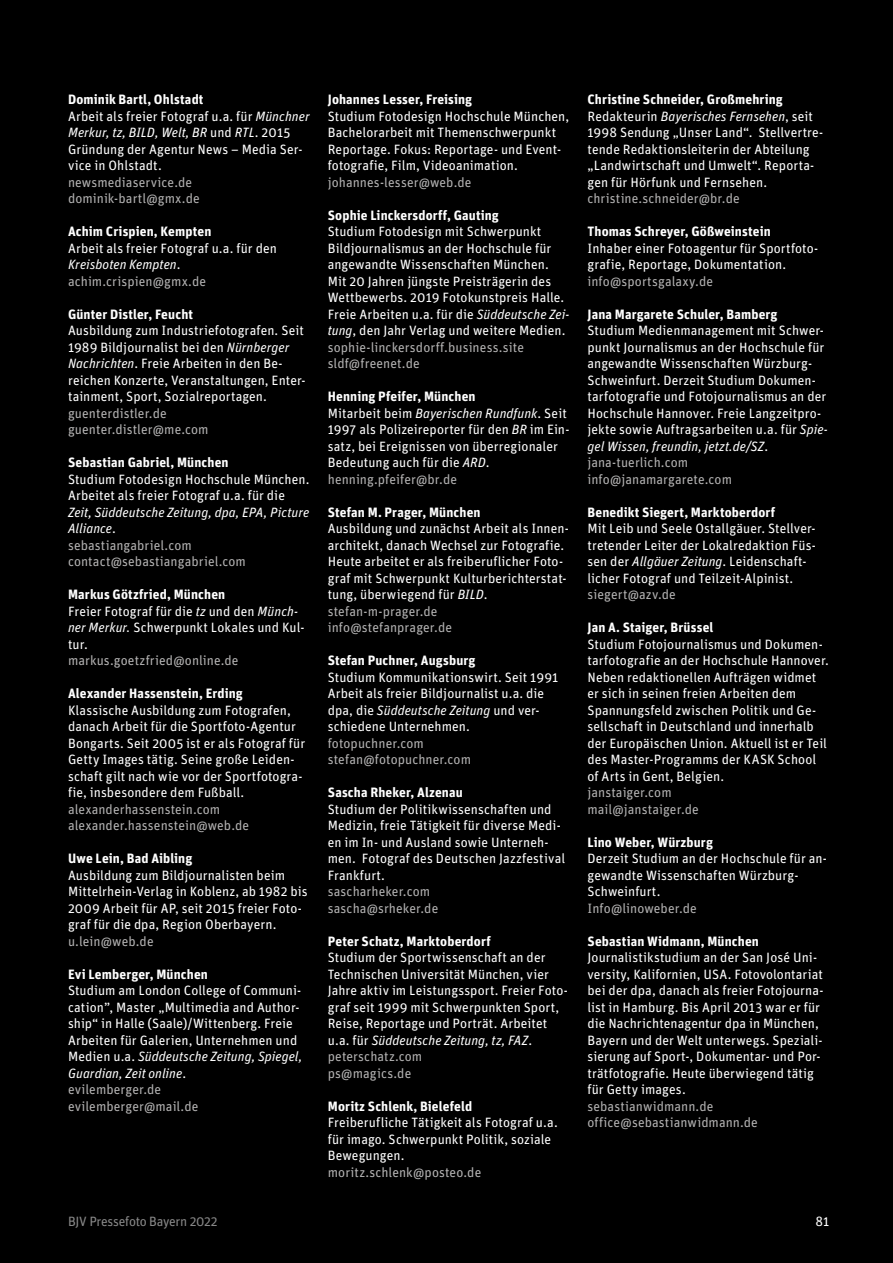
<style>
.page{position:relative;width:893px;height:1263px;background:#000}
.page>*{position:absolute;margin:0;border:0;box-sizing:border-box;transform-origin:0 0}
.t1{font:13.5px/16.5px "Unit";letter-spacing:.005em;color:#fff}
.t2{font:13.5px/16.5px "Unit";letter-spacing:.005em;color:#b3b2b2}
.t3{font:700 13.5px "Unit";letter-spacing:.01em;color:#fff}
.t4{font:13.5px "Unit";letter-spacing:-.02em;color:#878787}
.s1{font-weight:700}
.s2{font-style:italic}
.s3{color:#b3b2b2}
.s4{font-style:italic;color:#fff}
.s5{color:#fff}
</style>
<div class="page">
<p class="t1" style="left:68px;top:91px;width:243px"><span class="s1">Dominik Bartl, Ohlstadt<br></span>Arbeit als freier Fotograf u.a. für <span class="s2">Münchner<br>Merkur, tz, BILD, Welt, BR</span> und <span class="s2">RTL</span>. 2015<br>Gründung der Agentur News – Media Ser&shy;vice in Ohlstadt.</p>
<p class="t2" style="left:68px;top:174px;width:133px">newsmediaservice.de dominik-bartl@gmx.de</p>
<p class="t3" style="left:68px;top:223px;width:145px">Achim Crispien, Kempten</p>
<p class="t1" style="left:68px;top:240px;width:210px">Arbeit als freier Fotograf u.a. für den<br><span class="s2">Kreisboten Kempten</span>. <span class="s3">achim.crispien@gmx.de</span></p>
<p class="t3" style="left:68px;top:306px;width:127px">Günter Distler, Feucht</p>
<p class="t1" style="left:68px;top:322px;width:239px">Ausbildung zum Industriefotografen. Seit 1989 Bildjournalist bei den <span class="s2">Nürnberger Nachrichten</span>. Freie Arbeiten in den Be&shy;reichen Konzerte, Veranstaltungen, Enter&shy;tainment, Sport, Sozialreportagen.</p>
<p class="t2" style="left:68px;top:405px;width:142px">guenterdistler.de guenter.distler@me.com</p>
<p class="t3" style="left:68px;top:454px;width:162px">Sebastian Gabriel, München</p>
<p class="t1" style="left:68px;top:471px;width:243px">Studium Fotodesign Hochschule München.<br>Arbeitet als freier Fotograf u.a. für die</p>
<p class="t2" style="left:68px;top:504px;width:243px"><span class="s4">Zeit, Süddeutsche Zeitung, dpa, EPA, Picture<br>Alliance</span><span class="s5">.<br></span>sebastiangabriel.com contact@sebastiangabriel.com</p>
<p class="t1" style="left:68px;top:586px;width:238px"><span class="s1">Markus Götzfried, München<br></span>Freier Fotograf für die <span class="s2">tz</span> und den <span class="s2">Münch&shy;ner Merkur.</span> Schwerpunkt Lokales und Kul&shy;tur.</p>
<p class="t2" style="left:68px;top:652px;width:172px">markus.goetzfried@online.de</p>
<p class="t3" style="left:68px;top:685px;width:176px">Alexander Hassenstein, Erding</p>
<p class="t1" style="left:68px;top:702px;width:239px">Klassische Ausbildung zum Fotografen, danach Arbeit für die Sportfoto-Agentur Bongarts. Seit 2005 ist er als Fotograf für Getty Images tätig. Seine große Leiden&shy;schaft gilt nach wie vor der Sportfotogra&shy;fie, insbesondere dem Fußball.</p>
<p class="t2" style="left:68px;top:801px;width:183px">alexanderhassenstein.com alexander.hassenstein@web.de</p>
<p class="t3" style="left:68px;top:850px;width:126px">Uwe Lein, Bad Aibling</p>
<p class="t1" style="left:68px;top:867px;width:241px">Ausbildung zum Bildjournalisten beim Mittelrhein-Verlag in Koblenz, ab 1982 bis 2009 Arbeit für AP, seit 2015 freier Foto&shy;graf für die dpa, Region Oberbayern.</p>
<p class="t2" style="left:68px;top:933px;width:87px">u.lein@web.de</p>
<p class="t3" style="left:68px;top:966px;width:141px">Evi Lemberger, München</p>
<p class="t1" style="left:68px;top:982px;width:236px">Studium am London College of Communi&shy;cation”, Master „Multimedia and Author&shy;ship“ in Halle (Saale)/Wittenberg. Freie Arbeiten für Galerien, Unternehmen und Medien u.a. <span class="s2">Süddeutsche Zeitung, Spiegel, Guardian, Zeit online</span>.<br><span class="s3">evilemberger.de<br>evilemberger@mail.de</span></p>
<p class="t3" style="left:328px;top:91px;width:146px">Johannes Lesser, Freising</p>
<p class="t1" style="left:328px;top:108px;width:243px">Studium Fotodesign Hochschule München, Bachelorarbeit mit Themenschwerpunkt Reportage. Fokus: Reportage- und Event&shy;fotografie, Film, Videoanimation.</p>
<p class="t2" style="left:328px;top:173px;width:145px">johannes-lesser@web.de</p>
<p class="t3" style="left:328px;top:207px;width:173px">Sophie Linckersdorff, Gauting</p>
<p class="t1" style="left:328px;top:223px;width:243px">Studium Fotodesign mit Schwerpunkt Bildjournalismus an der Hochschule für angewandte Wissenschaften München.<br>Mit 20 Jahren jüngste Preisträgerin des Wettbewerbs. 2019 Fotokunstpreis Halle.<br>Freie Arbeiten u.a. für die <span class="s2">Süddeutsche Zei&shy;tung</span>, den Jahr Verlag und weitere Medien. <span class="s3">sophie-linckersdorff.business.site sldf@freenet.de</span></p>
<p class="t1" style="left:328px;top:388px;width:243px"><span class="s1">Henning Pfeifer, München<br></span>Mitarbeit beim <span class="s2">Bayerischen Rundfunk</span>. Seit 1997 als Polizeireporter für den <span class="s2">BR</span> im Ein&shy;satz, bei Ereignissen von überregionaler Bedeutung auch für die <span class="s2">ARD</span>. <span class="s3">henning.pfeifer@br.de</span></p>
<p class="t3" style="left:328px;top:504px;width:154px">Stefan M. Prager, München</p>
<p class="t1" style="left:328px;top:520px;width:243px">Ausbildung und zunächst Arbeit als Innen&shy;architekt, danach Wechsel zur Fotografie.<br>Heute arbeitet er als freiberuflicher Foto&shy;graf mit Schwerpunkt Kulturberichterstat&shy;tung, überwiegend für <span class="s2">BILD</span>. <span class="s3">stefan-m-prager.de<br>info@stefanprager.de</span></p>
<p class="t3" style="left:328px;top:652px;width:149px">Stefan Puchner, Augsburg</p>
<p class="t1" style="left:328px;top:668px;width:232px">Studium Kommunikationswirt. Seit 1991<br>Arbeit als freier Bildjournalist u.a. die dpa, die <span class="s2">Süddeutsche Zeitung</span> und ver&shy;schiedene Unternehmen.</p>
<p class="t2" style="left:328px;top:734px;width:145px">fotopuchner.com stefan@fotopuchner.com</p>
<p class="t3" style="left:328px;top:784px;width:137px">Sascha Rheker, Alzenau</p>
<p class="t1" style="left:328px;top:800px;width:239px">Studium der Politikwissenschaften und Medizin, freie Tätigkeit für diverse Medi&shy;en im In- und Ausland sowie Unterneh&shy;men. Fotograf des Deutschen Jazzfestival Frankfurt.</p>
<p class="t2" style="left:328px;top:883px;width:112px">sascharheker.com sascha@srheker.de</p>
<p class="t3" style="left:328px;top:932px;width:164px">Peter Schatz, Marktoberdorf</p>
<p class="t1" style="left:328px;top:949px;width:242px">Studium der Sportwissenschaft an der Technischen Universität München, vier Jahre aktiv im Leistungssport. Freier Foto&shy;graf seit 1999 mit Schwerpunkten Sport, Reise, Reportage und Porträt. Arbeitet u.a. für <span class="s2">Süddeutsche Zeitung, tz, FAZ</span>. <span class="s3">peterschatz.com<br>ps@magics.de</span></p>
<p class="t3" style="left:328px;top:1097px;width:146px">Moritz Schlenk, Bielefeld</p>
<p class="t1" style="left:328px;top:1114px;width:231px">Freiberufliche Tätigkeit als Fotograf u.a. für imago. Schwerpunkt Politik, soziale<br>Bewegungen.</p>
<p class="t2" style="left:328px;top:1163px;width:155px">moritz.schlenk@posteo.de</p>
<p class="t1" style="left:587px;top:91px;width:237px"><span class="s1">Christine Schneider, Großmehring </span>Redakteurin <span class="s2">Bayerisches Fernsehen</span>, seit 1998 Sendung „Unser Land“. Stellvertre&shy;tende Redaktionsleiterin der Abteilung „Landwirtschaft und Umwelt“. Reporta&shy;gen für Hörfunk und Fernsehen.</p>
<p class="t2" style="left:587px;top:190px;width:154px">christine.schneider@br.de</p>
<p class="t3" style="left:587px;top:223px;width:185px">Thomas Schreyer, Gößweinstein</p>
<p class="t1" style="left:587px;top:239px;width:232px">Inhaber einer Fotoagentur für Sportfoto&shy;grafie, Reportage, Dokumentation.</p>
<p class="t2" style="left:587px;top:272px;width:127px">info@sportsgalaxy.de</p>
<p class="t3" style="left:587px;top:305px;width:192px">Jana Margarete Schuler, Bamberg</p>
<p class="t1" style="left:587px;top:322px;width:242px">Studium Medienmanagement mit Schwer&shy;punkt Journalismus an der Hochschule für angewandte Wissenschaften Würzburg-Schweinfurt. Derzeit Studium Dokumen&shy;tarfotografie und Fotojournalismus an der Hochschule Hannover. Freie Langzeitpro&shy;jekte sowie Auftragsarbeiten u.a. für <span class="s2">Spie&shy;gel Wissen, freundin, jetzt.de/SZ</span>. <span class="s3">jana-tuerlich.com info@janamargarete.com</span></p>
<p class="t3" style="left:587px;top:503px;width:189px">Benedikt Siegert, Marktoberdorf</p>
<p class="t1" style="left:587px;top:520px;width:230px">Mit Leib und Seele Ostallgäuer. Stellver&shy;tretender Leiter der Lokalredaktion Füs&shy;sen der <span class="s2">Allgäuer Zeitung</span>. Leidenschaft&shy;licher Fotograf und Teilzeit-Alpinist.</p>
<p class="t2" style="left:587px;top:586px;width:90px">siegert@azv.de</p>
<p class="t3" style="left:587px;top:619px;width:127px">Jan A. Staiger, Brüssel</p>
<p class="t1" style="left:587px;top:635px;width:243px">Studium Fotojournalismus und Dokumen&shy;tarfotografie an der Hochschule Hannover.<br>Neben redaktionellen Aufträgen widmet er sich in seinen freien Arbeiten dem Spannungsfeld zwischen Politik und Ge&shy;sellschaft in Deutschland und innerhalb der Europäischen Union. Aktuell ist er Teil des Master-Programms der KASK School of Arts in Gent, Belgien.</p>
<p class="t2" style="left:587px;top:784px;width:113px">janstaiger.com mail@janstaiger.de</p>
<p class="t3" style="left:587px;top:833px;width:127px">Lino Weber, Würzburg</p>
<p class="t1" style="left:587px;top:850px;width:241px">Derzeit Studium an der Hochschule für an&shy;gewandte Wissenschaften Würzburg-<br>Schweinfurt.</p>
<p class="t2" style="left:587px;top:899px;width:111px">Info@linoweber.de</p>
<p class="t3" style="left:587px;top:932px;width:173px">Sebastian Widmann, München</p>
<p class="t1" style="left:587px;top:949px;width:237px">Journalistikstudium an der San José Uni&shy;versity, Kalifornien, USA. Fotovolontariat bei der dpa, danach als freier Fotojourna&shy;list in Hamburg. Bis April 2013 war er für die Nachrichtenagentur dpa in München, Bayern und der Welt unterwegs. Speziali&shy;sierung auf Sport-, Dokumentar- und Por&shy;trätfotografie. Heute überwiegend tätig für Getty images.</p>
<p class="t2" style="left:587px;top:1097px;width:172px">sebastianwidmann.de office@sebastianwidmann.de</p>
<p class="t4" style="left:68px;top:1212px;width:151px">BJV Pressefoto Bayern 2022</p>
<p class="t1" style="left:816px;top:1212px;width:15px">81</p>
</div>
